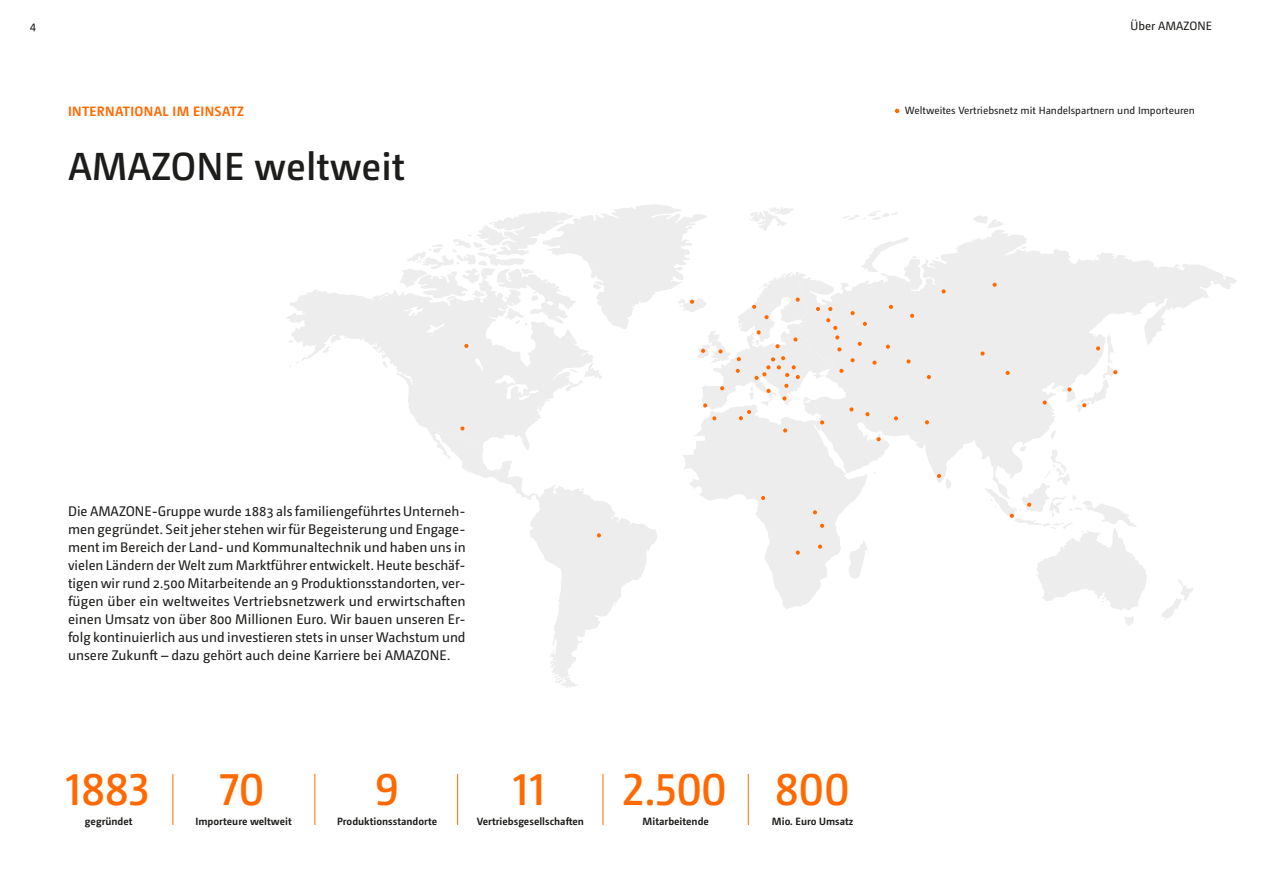
<style>
.page{position:relative;width:1263px;height:893px;background:#fff}
.page>*{position:absolute;margin:0;border:0;box-sizing:border-box;transform-origin:0 0}
.t1{font:600 44.25px "Camingo Dos Pro";letter-spacing:.005em;color:#ff6900}
.t2{font:600 39px "Camingo Dos Pro";color:#1d1d1b}
.t3{font:13.8px/18px "Camingo Dos Pro";color:#1d1d1b;text-align:justify}
.t4{font:700 13.5px "Camingo Dos Pro";letter-spacing:.025em;color:#ff6900}
.t5{font:12px "Camingo Dos Pro";color:#1d1d1b}
.t6{font:700 10.5px "Camingo Dos Pro";color:#1d1d1b}
.t7{font:10.5px "Camingo Dos Pro";color:#1d1d1b}
</style>
<div class="page">
<svg style="left:895px;top:109px;width:4px;height:4px"></svg>
<svg style="left:286px;top:290px;width:112px;height:85px;fill:#ededed"></svg>
<svg style="left:323px;top:346px;width:8px;height:7px"></svg>
<svg style="left:288px;top:361px;width:13px;height:7px"></svg>
<svg style="left:288px;top:340px;width:5px;height:3px"></svg>
<svg style="left:1162px;top:579px;width:31px;height:41px"></svg>
<svg style="left:973px;top:215px;width:31px;height:13px"></svg>
<svg style="left:917px;top:230px;width:320px;height:249px;fill:#ededed"></svg>
<svg style="left:925px;top:420px;width:4px;height:4px"></svg>
<svg style="left:980px;top:351px;width:5px;height:5px"></svg>
<svg style="left:992px;top:283px;width:5px;height:4px"></svg>
<svg style="left:941px;top:289px;width:5px;height:4px"></svg>
<svg style="left:927px;top:375px;width:4px;height:4px"></svg>
<svg style="left:937px;top:474px;width:14px;height:14px"></svg>
<svg style="left:985px;top:446px;width:162px;height:180px"></svg>
<svg style="left:1043px;top:400px;width:4px;height:5px"></svg>
<svg style="left:1005px;top:371px;width:5px;height:4px"></svg>
<svg style="left:1067px;top:334px;width:53px;height:78px"></svg>
<svg style="left:398px;top:204px;width:519px;height:484px"></svg>
<hr style="left:173px;top:774px;width:1px;height:51px;background:#ff6900">
<hr style="left:314px;top:774px;width:1px;height:51px;background:#ff6900">
<hr style="left:457px;top:774px;width:1px;height:51px;background:#ff6900">
<hr style="left:603px;top:774px;width:1px;height:51px;background:#ff6900">
<hr style="left:748px;top:774px;width:1px;height:51px;background:#ff6900">
<p class="t5" style="left:30px;top:19px;width:8px">4</p>
<p class="t5" style="left:1130px;top:19px;width:83px">Über AMAZONE</p>
<p class="t4" style="left:68px;top:104px;width:177px">INTERNATIONAL IM EINSATZ</p>
<h2 class="t2" style="left:68px;top:143px;width:339px">AMAZONE weltweit</h2>
<p class="t7" style="left:905px;top:104px;width:292px">Weltweites Vertriebsnetz mit Handelspartnern und Importeuren</p>
<p class="t3" style="left:68px;top:502px;width:399px">Die AMAZONE-Gruppe wurde 1883 als familiengeführtes Unterneh&shy;men gegründet. Seit jeher stehen wir für Begeisterung und Engage&shy;ment im Bereich der Land- und Kommunaltechnik und haben uns in vielen Ländern der Welt zum Marktführer entwickelt. Heute beschäf&shy;tigen wir rund 2.500 Mitarbeitende an 9 Produktionsstandorten, ver&shy;fügen über ein weltweites Vertriebsnetzwerk und erwirtschaften einen Umsatz von über 800 Millionen Euro. Wir bauen unseren Er&shy;folg kontinuierlich aus und investieren stets in unser Wachstum und unsere Zukunft – dazu gehört auch deine Karriere bei AMAZONE.</p>
<h1 class="t1" style="left:66px;top:764px;width:85px">1883</h1>
<p class="t6" style="left:85px;top:815px;width:49px">gegründet</p>
<h1 class="t1" style="left:220px;top:764px;width:46px">70</h1>
<p class="t6" style="left:195px;top:815px;width:98px">Importeure weltweit</p>
<h1 class="t1" style="left:375px;top:764px;width:26px">9</h1>
<p class="t6" style="left:337px;top:815px;width:102px">Produktionsstandorte</p>
<h1 class="t1" style="left:513px;top:764px;width:33px">11</h1>
<p class="t6" style="left:477px;top:815px;width:109px">Vertriebsgesellschaften</p>
<h1 class="t1" style="left:624px;top:764px;width:105px">2.500</h1>
<p class="t6" style="left:643px;top:815px;width:68px">Mitarbeitende</p>
<h1 class="t1" style="left:775px;top:764px;width:77px">800</h1>
<p class="t6" style="left:772px;top:815px;width:83px">Mio. Euro Umsatz</p>
</div>
